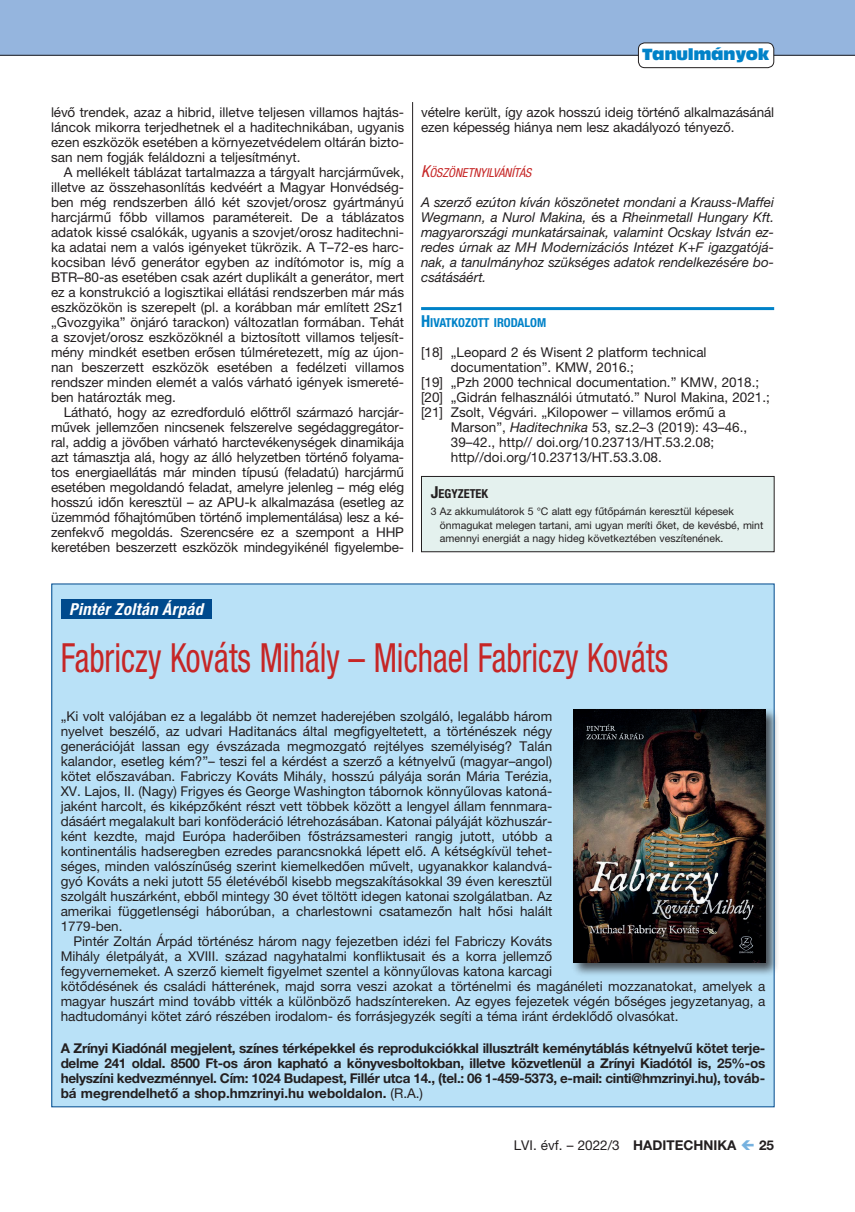
<style>
.page{position:relative;width:855px;height:1212px;background:#fff}
.page>*{position:absolute;margin:0;border:0;box-sizing:border-box;transform-origin:0 0}
.t1{font:condensed 40.2px "Helvetica Neue LT Pro";color:#c62626;scale:.82 1}
.t2{font:italic 700 condensed 16.5px "Helvetica Neue LT Pro";letter-spacing:.025em;color:#fff}
.t3{font:15px "Antique Olive Compact";letter-spacing:-.02em;color:#0082c8}
.t4{font:13.5px/15px "Helvetica Neue LT Pro";color:#231f20;text-align:justify}
.t5{font:700 13.5px/15px "Helvetica Neue LT Pro";color:#231f20;text-align:justify}
.t6{font:italic 13.5px/15px "Helvetica Neue LT Pro";color:#231f20;text-align:justify}
.t7{font:italic condensed 12.3px "Helvetica Neue LT Pro";color:#c62626}
.t8{font:700 condensed 12.3px "Helvetica Neue LT Pro";color:#0082c8}
.t9{font:700 condensed 12.3px "Helvetica Neue LT Pro";color:#231f20}
.t10{font:10.5px/13.5px "Helvetica Neue LT Pro";color:#231f20}
.s1{font-size:16.5px}
.s2{font-style:normal}
.s3{font-style:italic}
.s4{font-weight:400}
.s5{font-weight:700}
</style>
<div class="page">
<div style="left:0;top:0;width:855px;height:55px;background:#95b5de"></div>
<hr style="left:0;top:55px;width:855px;height:1px;background:#231f20">
<div style="left:638px;top:43px;width:135px;height:25px;background:#fff;border-radius:6px"></div>
<div style="left:638px;top:43px;width:136px;height:25px;border:1px solid #231f20;border-radius:6px"></div>
<hr style="left:421px;top:307px;width:353px;height:3px;background:#0082c8">
<div style="left:421px;top:476px;width:353px;height:76px;background:#e4f1ee"></div>
<div style="left:421px;top:476px;width:353px;height:76px;border:1px solid #231f20"></div>
<div style="left:52px;top:584px;width:722px;height:523px;background:#b9e1f7"></div>
<div style="left:61px;top:599px;width:150px;height:19px;background:#004a8d"></div>
<div style="left:571px;top:708px;width:208px;height:269px;background:#231f20;opacity:.75"></div>
<img style="left:573px;top:710px;width:192px;height:252px">
<hr style="left:412px;top:102px;width:1px;height:450px;background:#231f20">
<p class="t3" style="left:642px;top:44px;width:129px">Tanulmányok</p>
<p class="t4" style="left:51px;top:105px;width:354px">lévő trendek, azaz a hibrid, illetve teljesen villamos hajtás&shy;láncok mikorra terjedhetnek el a haditechnikában, ugyanis ezen eszközök esetében a környezetvédelem oltárán bizto&shy;san nem fogják feláldozni a teljesítményt.</p>
<p class="t4" style="left:51px;top:165px;width:354px;text-indent:13px">A mellékelt táblázat tartalmazza a tárgyalt harcjárművek, illetve az összehasonlítás kedvéért a Magyar Honvédség&shy;ben még rendszerben álló két szovjet/orosz gyártmányú harcjármű főbb villamos paramétereit. De a táblázatos adatok kissé csalókák, ugyanis a szovjet/orosz haditechni&shy;ka adatai nem a valós igényeket tükrözik. A T–72-es harc&shy;kocsiban lévő generátor egyben az indítómotor is, míg a BTR–80-as esetében csak azért duplikált a generátor, mert ez a konstrukció a logisztikai ellátási rendszerben már más eszközökön is szerepelt (pl. a korábban már említett 2Sz1 „Gvozgyika” önjáró tarackon) változatlan formában. Tehát a szovjet/orosz eszközöknél a biztosított villamos teljesít&shy;mény mindkét esetben erősen túlméretezett, míg az újon&shy;nan beszerzett eszközök esetében a fedélzeti villamos rendszer minden elemét a valós várható igények ismereté&shy;ben határozták meg.</p>
<p class="t4" style="left:51px;top:405px;width:354px;text-indent:13px">Látható, hogy az ezredforduló előttről származó harcjár&shy;művek jellemzően nincsenek felszerelve segédaggregátor&shy;ral, addig a jövőben várható harctevékenységek dinamikája azt támasztja alá, hogy az álló helyzetben történő folyama&shy;tos energiaellátás már minden típusú (feladatú) harcjármű esetében megoldandó feladat, amelyre jelenleg – még elég hosszú időn keresztül – az APU-k alkalmazása (esetleg az üzemmód főhajtóműben történő implementálása) lesz a ké&shy;zenfekvő megoldás. Szerencsére ez a szempont a HHP keretében beszerzett eszközök mindegyikénél figyelembe-</p>
<p class="t4" style="left:421px;top:105px;width:354px">vételre került, így azok hosszú ideig történő alkalmazásánál ezen képesség hiánya nem lesz akadályozó tényező.</p>
<p class="t7" style="left:421px;top:166px;width:112px"><span class="s1">K</span>ÖSZÖNETNYILVÁNÍTÁS</p>
<p class="t6" style="left:421px;top:195px;width:354px">A szerző ezúton kíván köszönetet mondani a Krauss-Maffei Wegmann, a Nurol Makina, <span class="s2">és a</span> Rheinmetall Hungary Kft. magyarországi munkatársainak, valamint Ocskay István ez&shy;redes úrnak az MH Modernizációs Intézet K+F igazgatójá&shy;nak, a tanulmányhoz szükséges adatok rendelkezésére bo&shy;csátásáért.</p>
<p class="t8" style="left:421px;top:315px;width:127px"><span class="s1">H</span>IVATKOZOTT IRODALOM</p>
<p class="t4" style="left:421px;top:345px;width:287px">[18] „Leopard 2 és Wisent 2 platform technical</p>
<p class="t4" style="left:451px;top:360px;width:185px">documentation”. KMW, 2016.;</p>
<p class="t4" style="left:421px;top:375px;width:340px">[19] „Pzh 2000 technical documentation.” KMW, 2018.;</p>
<p class="t4" style="left:421px;top:390px;width:350px">[20] „Gidrán felhasználói útmutató.” Nurol Makina, 2021.;</p>
<p class="t4" style="left:421px;top:405px;width:306px">[21] Zsolt, Végvári. „Kilopower – villamos erőmű a</p>
<p class="t4" style="left:451px;top:420px;width:298px">Marson”, <span class="s3">Haditechnika</span> 53, sz.2–3 (2019): 43–46.,</p>
<p class="t4" style="left:451px;top:435px;width:265px">39–42., http// doi.org/10.23713/HT.53.2.08;</p>
<p class="t4" style="left:451px;top:450px;width:212px">http//doi.org/10.23713/HT.53.3.08.</p>
<p class="t9" style="left:431px;top:486px;width:59px"><span class="s1">J</span>EGYZETEK</p>
<p class="t10" style="left:440px;top:505px;width:325px;text-indent:-9px">3 Az akkumulátorok 5 °C alatt egy fűtőpárnán keresztül képesek önmagukat melegen tartani, ami ugyan meríti őket, de kevésbé, mint amennyi energiát a nagy hideg következtében veszítenének.</p>
<p class="t2" style="left:69px;top:599px;width:135px">Pintér Zoltán Árpád</p>
<h1 class="t1" style="left:61px;top:634px;width:742px">Fabriczy Kováts Mihály – Michael Fabriczy Kováts</h1>
<p class="t4" style="left:61px;top:708px;width:493px">„Ki volt valójában ez a legalább öt nemzet haderejében szolgáló, legalább három nyelvet beszélő, az udvari Haditanács által megfigyeltetett, a történészek négy generációját lassan egy évszázada megmozgató rejtélyes személyiség? Talán kalandor, esetleg kém?”– teszi fel a kérdést a szerző a kétnyelvű (magyar–angol) kötet előszavában. Fabriczy Kováts Mihály, hosszú pályája során Mária Terézia, XV. Lajos, II. (Nagy) Frigyes és George Washington tábornok könnyűlovas katoná&shy;jaként harcolt, és kiképzőként részt vett többek között a lengyel állam fennmara&shy;dásáért megalakult bari konföderáció létrehozásában. Katonai pályáját közhuszár&shy;ként kezdte, majd Európa haderőiben főstrázsamesteri rangig jutott, utóbb a kontinentális hadseregben ezredes parancsnokká lépett elő. A kétségkívül tehet&shy;séges, minden valószínűség szerint kiemelkedően művelt, ugyanakkor kalandvá&shy;gyó Kováts a neki jutott 55 életévéből kisebb megszakításokkal 39 éven keresztül szolgált huszárként, ebből mintegy 30 évet töltött idegen katonai szolgálatban. Az amerikai függetlenségi háborúban, a charlestowni csatamezőn halt hősi halált 1779-ben.</p>
<p class="t4" style="left:61px;top:933px;width:706px;text-align:left;text-indent:13px">Pintér Zoltán Árpád történész három nagy fejezetben idézi fel Fabriczy Kováts<br>Mihály életpályát, a XVIII. század nagyhatalmi konfliktusait és a korra jellemző<br>fegyvernemeket. A szerző kiemelt figyelmet szentel a könnyűlovas katona karcagi<br>kötődésének és családi hátterének, majd sorra veszi azokat a történelmi és magánéleti mozzanatokat, amelyek a magyar huszárt mind tovább vitték a különböző hadszíntereken. Az egyes fejezetek végén bőséges jegyzetanyag, a hadtudományi kötet záró részében irodalom- és forrásjegyzék segíti a téma iránt érdeklődő olvasókat.</p>
<p class="t5" style="left:61px;top:1040px;width:706px">A Zrínyi Kiadónál megjelent, színes térképekkel és reprodukciókkal illusztrált keménytáblás kétnyelvű kötet terje&shy;delme 241 oldal. 8500 Ft-os áron kapható a könyvesboltokban, illetve közvetlenül a Zrínyi Kiadótól is, 25%-os helyszíni kedvezménnyel. Cím: 1024 Budapest, Fillér utca 14., (tel.: 06 1-459-5373, e-mail: cinti@hmzrinyi.hu), továb&shy;bá megrendelhető a shop.hmzrinyi.hu weboldalon. <span class="s4">(R.A.)</span></p>
<p class="t4" style="left:514px;top:1137px;width:224px">LVI. évf. – 2022/3 <span class="s5">HADITECHNIKA</span></p>
<p class="t5" style="left:759px;top:1137px;width:17px">25</p>
</div>
